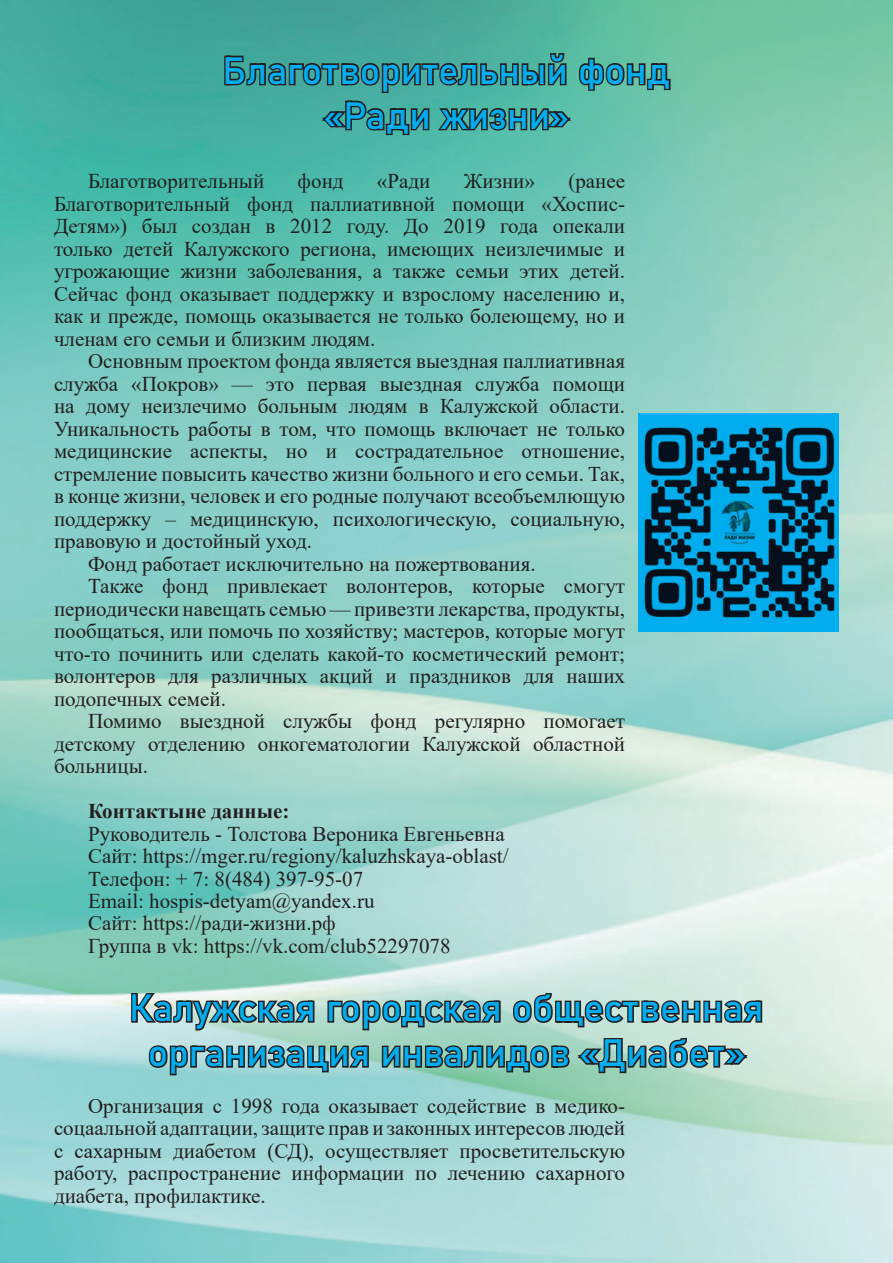
<style>
.page{position:relative;width:893px;height:1263px;background:#fff}
.page>*{position:absolute;margin:0;border:0;box-sizing:border-box;transform-origin:0 0}
.t1{font:37.5px/45px "Bahnschrift";color:#00aeef;text-align:center}
.t2{font:21px/22.5px "Times New Roman";color:#231f20;text-align:justify}
.t3{font:700 21px "Times New Roman";color:#231f20}
</style>
<div class="page">
<img style="left:0;top:0;width:893px;height:1263px">
<svg style="left:223px;top:37px;width:65px;height:51px;background:#377a73"></svg>
<div style="left:289px;top:63px;width:6px;height:22px;border:3px solid #231f20"></div>
<div style="left:291px;top:63px;width:13px;height:7px;border:3px solid #231f20"></div>
<div style="left:512px;top:63px;width:7px;height:22px;border:3px solid #231f20"></div>
<div style="left:502px;top:71px;width:15px;height:7px;border:3px solid #231f20"></div>
<svg style="left:520px;top:52px;width:48px;height:35px;background:#3a6c61"></svg>
<svg style="left:577px;top:56px;width:50px;height:36px;background:#447a6b"></svg>
<div style="left:639px;top:63px;width:6px;height:22px;border:3px solid #231f20"></div>
<div style="left:627px;top:63px;width:6px;height:22px;border:3px solid #231f20"></div>
<div style="left:629px;top:71px;width:15px;height:7px;border:3px solid #231f20"></div>
<svg style="left:644px;top:62px;width:28px;height:30px"></svg>
<svg style="left:301px;top:0;width:208px;height:137px;background:#408e83"></svg>
<div style="left:520px;top:108px;width:7px;height:22px;border:3px solid #231f20"></div>
<div style="left:508px;top:108px;width:7px;height:22px;border:3px solid #231f20"></div>
<div style="left:511px;top:116px;width:14px;height:7px;border:3px solid #231f20"></div>
<svg style="left:529px;top:107px;width:45px;height:25px"></svg>
<div style="left:327px;top:1001px;width:7px;height:22px;border:3px solid #231f20"></div>
<div style="left:715px;top:1001px;width:7px;height:22px;border:3px solid #231f20"></div>
<div style="left:706px;top:1008px;width:14px;height:7px;border:3px solid #231f20"></div>
<svg style="left:722px;top:974px;width:42px;height:51px;background:#9faca6"></svg>
<svg style="left:130px;top:966px;width:186px;height:145px;background:#8bb4ae"></svg>
<div style="left:319px;top:1046px;width:6px;height:22px;border:3px solid #231f20"></div>
<div style="left:309px;top:1061px;width:15px;height:7px;border:3px solid #231f20"></div>
<div style="left:307px;top:1046px;width:7px;height:22px;border:3px solid #231f20"></div>
<div style="left:322px;top:1061px;width:7px;height:11px;border:3px solid #231f20"></div>
<svg style="left:329px;top:921px;width:381px;height:154px;background:#a1bbb3"></svg>
<div style="left:713px;top:1048px;width:7px;height:20px;border:3px solid #231f20"></div>
<div style="left:708px;top:1046px;width:18px;height:6px;border:3px solid #231f20"></div>
<svg style="left:720px;top:1047px;width:31px;height:20px"></svg>
<img style="left:639px;top:413px;width:200px;height:218px">
<h1 class="t1" style="left:222px;top:46px;width:450px">Благотворительный фонд «Ради жизни»</h1>
<p class="t2" style="left:54px;top:169px;width:573px;text-indent:514px">(ранее Благотворительный фонд паллиативной помощи «Хоспис-Детям») был создан в 2012 году. До 2019 года опекали только детей Калужского региона, имеющих неизлечимые и угрожающие жизни заболевания, а также семьи этих детей.<br>Сейчас фонд оказывает поддержку и взрослому населению и, как и прежде, помощь оказывается не только болеющему, но и членам его семьи и близким людям.</p>
<p class="t2" style="left:88px;top:349px;width:539px">Основным проектом фонда является выездная паллиативная</p>
<p class="t2" style="left:54px;top:372px;width:573px">служба «Покров» — это первая выездная служба помощи</p>
<p class="t2" style="left:54px;top:394px;width:573px">на дому неизлечимо больным людям в Калужской области.</p>
<p class="t2" style="left:54px;top:417px;width:573px">Уникальность работы в том, что помощь включает не только</p>
<p class="t2" style="left:54px;top:439px;width:573px">медицинские аспекты, но и сострадательное отношение,</p>
<p class="t2" style="left:54px;top:462px;width:573px">стремление повысить качество жизни больного и его семьи. Так,</p>
<p class="t2" style="left:54px;top:484px;width:573px">в конце жизни, человек и его родные получают всеобъемлющую</p>
<p class="t2" style="left:54px;top:507px;width:573px">поддержку – медицинскую, психологическую, социальную,</p>
<p class="t2" style="left:54px;top:529px;width:259px">правовую и достойный уход.</p>
<p class="t2" style="left:88px;top:552px;width:449px">Фонд работает исключительно на пожертвования.</p>
<p class="t2" style="left:88px;top:574px;width:539px">Также фонд привлекает волонтеров, которые смогут</p>
<p class="t2" style="left:54px;top:597px;width:573px">периодически навещать семью — привезти лекарства, продукты,</p>
<p class="t2" style="left:54px;top:619px;width:573px">пообщаться, или помочь по хозяйству; мастеров, которые могут</p>
<p class="t2" style="left:54px;top:642px;width:573px">что-то починить или сделать какой-то косметический ремонт;</p>
<p class="t2" style="left:54px;top:664px;width:573px">волонтеров для различных акций и праздников для наших</p>
<p class="t2" style="left:54px;top:686px;width:174px">подопечных семей.</p>
<p class="t2" style="left:88px;top:709px;width:539px">Помимо выездной службы фонд регулярно помогает</p>
<p class="t2" style="left:54px;top:731px;width:573px">детскому отделению онкогематологии Калужской областной</p>
<p class="t2" style="left:54px;top:754px;width:96px">больницы.</p>
<p class="t3" style="left:88px;top:796px;width:203px">Контактыне данные:</p>
<p class="t2" style="left:88px;top:821px;width:422px;text-align:left">Руководитель - Толстова Вероника Евгеньевна Сайт: https://mger.ru/regiony/kaluzhskaya-oblast/ Телефон: + 7: 8(484) 397-95-07<br>Email: hospis-detyam@yandex.ru<br>Сайт: https://ради-жизни.рф<br>Группа в vk: https://vk.com/club52297078</p>
<h1 class="t1" style="left:129px;top:983px;width:636px">Калужская городская общественная организация инвалидов «Диабет»</h1>
<p class="t2" style="left:54px;top:1094px;width:573px;text-indent:34px">Организация с 1998 года оказывает содействие в медико&shy;соцаальной адаптации, защите прав и законных интересов людей с сахарным диабетом (СД), осуществляет просветительскую работу, распространение информации по лечению сахарного диабета, профилактике.</p>
<p class="t2" style="left:88px;top:169px;width:178px">Благотворительный</p>
<p class="t2" style="left:298px;top:169px;width:48px">фонд</p>
<p class="t2" style="left:377px;top:169px;width:55px">«Ради</p>
<p class="t2" style="left:464px;top:169px;width:73px">Жизни»</p>
</div>
